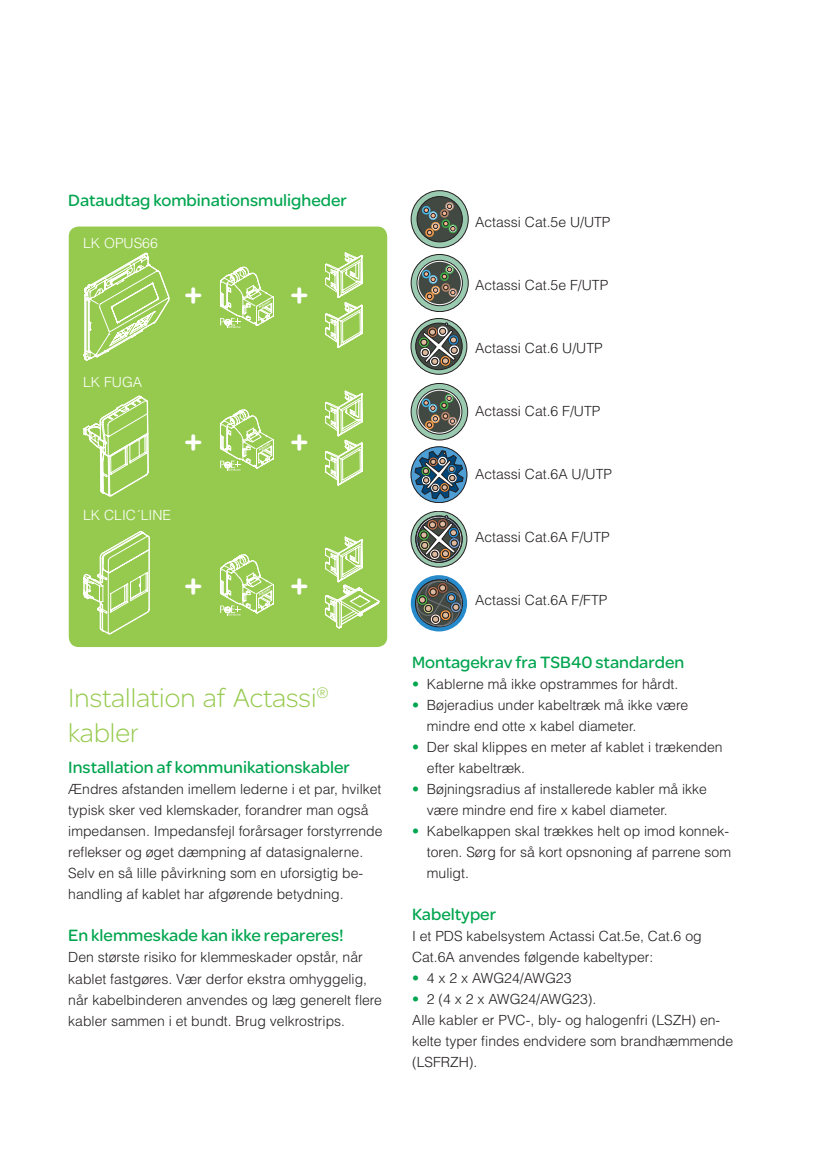
<style>
.page{position:relative;width:834px;height:1176px;background:#fff}
.page>*{position:absolute;margin:0;border:0;box-sizing:border-box;transform-origin:0 0}
.t1{font:900 33.25px "SE Optimist";color:#fff}
.t2{font:300 28px/35px "SE Optimist";color:#96ca4e}
.t3{font:17.5px "SE Optimist";color:#00a54f}
.t4{font:300 14px/21px "Helvetica";color:#231f20}
.t5{font:300 14px "Helvetica";color:#fff}
.s1{color:#00a54f}
</style>
<div class="page">
<div style="left:69px;top:226px;width:318px;height:421px;background:#96ca4e;border-radius:10px"></div>
<svg style="left:411px;top:254px;width:57px;height:57px"></svg>
<div style="left:410px;top:254px;width:58px;height:58px;border:1px solid #231f20;border-radius:50%"></div>
<svg style="left:417px;top:260px;width:45px;height:46px"></svg>
<div style="left:416px;top:260px;width:46px;height:46px;border:1px solid #231f20;border-radius:50%"></div>
<div style="left:448px;top:288px;width:9px;height:9px;border:1px solid #b7876d;border-radius:50%"></div>
<div style="left:445px;top:265px;width:8px;height:9px;border:1px solid #40ae49;border-radius:50%"></div>
<svg style="left:425px;top:292px;width:9px;height:9px"></svg>
<svg style="left:423px;top:267px;width:32px;height:32px"></svg>
<div style="left:417px;top:261px;width:44px;height:44px;border:1px solid #fff;border-radius:50%"></div>
<svg style="left:411px;top:191px;width:57px;height:57px"></svg>
<div style="left:410px;top:190px;width:58px;height:58px;border:1px solid #231f20;border-radius:50%"></div>
<div style="left:417px;top:197px;width:45px;height:45px;background:#424943;border-radius:50%"></div>
<div style="left:416px;top:196px;width:46px;height:46px;border:1px solid #231f20;border-radius:50%"></div>
<div style="left:448px;top:224px;width:9px;height:9px;border:1px solid #40ae49;border-radius:50%"></div>
<div style="left:445px;top:202px;width:8px;height:9px;border:1px solid #b7876d;border-radius:50%"></div>
<svg style="left:425px;top:228px;width:9px;height:9px"></svg>
<svg style="left:423px;top:204px;width:32px;height:31px"></svg>
<svg style="left:411px;top:318px;width:56px;height:56px"></svg>
<div style="left:410px;top:318px;width:57px;height:56px;border:1px solid #231f20;border-radius:50%"></div>
<svg style="left:416px;top:323px;width:46px;height:46px;background:#757a71"></svg>
<svg style="left:411px;top:511px;width:56px;height:56px"></svg>
<div style="left:410px;top:511px;width:57px;height:56px;border:1px solid #231f20;border-radius:50%"></div>
<svg style="left:415px;top:515px;width:47px;height:47px;background:#767a71"></svg>
<svg style="left:410px;top:575px;width:57px;height:56px"></svg>
<svg style="left:412px;top:576px;width:53px;height:55px;background:#6c8189"></svg>
<svg style="left:411px;top:383px;width:56px;height:57px"></svg>
<div style="left:410px;top:383px;width:58px;height:57px;border:1px solid #231f20;border-radius:50%"></div>
<svg style="left:417px;top:389px;width:45px;height:45px"></svg>
<div style="left:416px;top:389px;width:46px;height:45px;border:1px solid #231f20;border-radius:50%"></div>
<div style="left:448px;top:417px;width:8px;height:8px;border:1px solid #b7876d;border-radius:50%"></div>
<div style="left:445px;top:394px;width:8px;height:9px;border:1px solid #40ae49;border-radius:50%"></div>
<svg style="left:425px;top:420px;width:9px;height:9px"></svg>
<svg style="left:423px;top:396px;width:32px;height:31px"></svg>
<div style="left:417px;top:390px;width:44px;height:43px;border:1px solid #fff;border-radius:50%"></div>
<svg style="left:410px;top:446px;width:57px;height:57px"></svg>
<div style="left:410px;top:446px;width:57px;height:57px;border:1px solid #231f20;border-radius:50%"></div>
<svg style="left:414px;top:451px;width:49px;height:48px;background:#54758c"></svg>
<svg style="left:220px;top:267px;width:54px;height:349px"></svg>
<svg style="left:325px;top:252px;width:38px;height:96px"></svg>
<svg style="left:324px;top:390px;width:55px;height:239px"></svg>
<svg style="left:83px;top:395px;width:66px;height:102px"></svg>
<svg style="left:83px;top:531px;width:67px;height:103px"></svg>
<svg style="left:83px;top:252px;width:87px;height:109px"></svg>
<p class="t3" style="left:68px;top:188px;width:280px">Dataudtag kombinationsmuligheder</p>
<p class="t5" style="left:83px;top:235px;width:76px">LK OPUS66</p>
<h1 class="t1" style="left:184px;top:274px;width:19px">+</h1>
<p class="t5" style="left:83px;top:373px;width:61px">LK FUGA</p>
<h1 class="t1" style="left:184px;top:421px;width:19px">+</h1>
<p class="t5" style="left:83px;top:506px;width:89px">LK CLIC´LINE</p>
<h1 class="t1" style="left:184px;top:565px;width:19px">+</h1>
<h1 class="t1" style="left:290px;top:274px;width:19px">+</h1>
<h1 class="t1" style="left:290px;top:421px;width:19px">+</h1>
<h1 class="t1" style="left:290px;top:565px;width:19px">+</h1>
<h2 class="t2" style="left:68px;top:679px;width:262px">Installation af Actassi<sup>® </sup>kabler</h2>
<p class="t3" style="left:68px;top:755px;width:283px">Installation af kommunikationskabler</p>
<p class="t4" style="left:68px;top:779px;width:316px">Ændres afstanden imellem lederne i et par, hvilket typisk sker ved klemskader, forandrer man også impedansen. Impedansfejl forårsager forstyrrende reflekser og øget dæmpning af datasignalerne.<br>Selv en så lille påvirkning som en uforsigtig be&shy;handling af kablet har afgørende betydning.</p>
<p class="t3" style="left:68px;top:923px;width:277px">En klemmeskade kan ikke repareres!</p>
<p class="t4" style="left:68px;top:947px;width:315px">Den største risiko for klemmeskader opstår, når kablet fastgøres. Vær derfor ekstra omhyggelig, når kabelbinderen anvendes og læg generelt flere kabler sammen i et bundt. Brug velkrostrips.</p>
<p class="t4" style="left:475px;top:211px;width:137px">Actassi Cat.5e U/UTP</p>
<p class="t4" style="left:475px;top:274px;width:135px">Actassi Cat.5e F/UTP</p>
<p class="t4" style="left:475px;top:337px;width:129px">Actassi Cat.6 U/UTP</p>
<p class="t4" style="left:475px;top:400px;width:127px">Actassi Cat.6 F/UTP</p>
<p class="t4" style="left:475px;top:463px;width:138px">Actassi Cat.6A U/UTP</p>
<p class="t4" style="left:475px;top:526px;width:136px">Actassi Cat.6A F/UTP</p>
<p class="t4" style="left:475px;top:589px;width:134px">Actassi Cat.6A F/FTP</p>
<p class="t3" style="left:412px;top:650px;width:274px">Montagekrav fra TSB40 standarden</p>
<p class="t4" style="left:412px;top:673px;width:268px"><span class="s1">•</span> Kablerne må ikke opstrammes for hårdt.</p>
<p class="t4" style="left:427px;top:694px;width:263px;text-indent:-15px"><span class="s1">•</span> Bøjeradius under kabeltræk må ikke være mindre end otte x kabel diameter.</p>
<p class="t4" style="left:427px;top:736px;width:297px;text-indent:-15px"><span class="s1">•</span> Der skal klippes en meter af kablet i trækenden efter kabeltræk.</p>
<p class="t4" style="left:427px;top:778px;width:281px;text-indent:-15px"><span class="s1">•</span> Bøjningsradius af installerede kabler må ikke være mindre end fire x kabel diameter.</p>
<p class="t4" style="left:427px;top:820px;width:305px;text-indent:-15px"><span class="s1">•</span> Kabelkappen skal trækkes helt op imod konnek&shy;toren. Sørg for så kort opsnoning af parrene som muligt.</p>
<p class="t3" style="left:412px;top:902px;width:86px">Kabeltyper</p>
<p class="t4" style="left:412px;top:925px;width:291px">I et PDS kabelsystem Actassi Cat.5e, Cat.6 og<br>Cat.6A anvendes følgende kabeltyper:</p>
<p class="t4" style="left:412px;top:967px;width:161px"><span class="s1">•</span> 4 x 2 x AWG24/AWG23</p>
<p class="t4" style="left:412px;top:988px;width:323px"><span class="s1">•</span> 2 (4 x 2 x AWG24/AWG23).<br>Alle kabler er PVC-, bly- og halogenfri (LSZH) en&shy;kelte typer findes endvidere som brandhæmmende (LSFRZH).</p>
</div>
